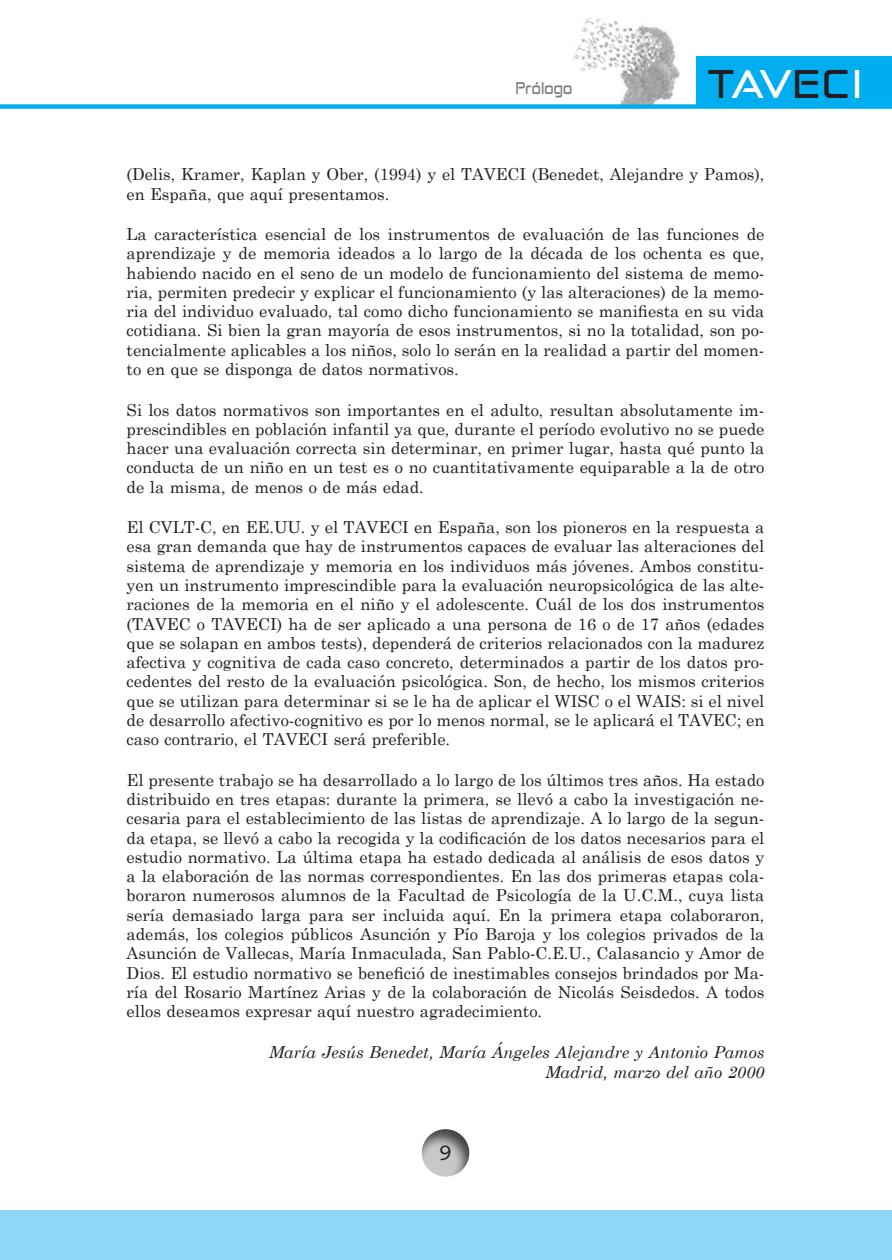
<style>
.page{position:relative;width:892px;height:1260px;background:#fff}
.page>*{position:absolute;margin:0;border:0;box-sizing:border-box;transform-origin:0 0}
.t1{font:39px "Anita Semi square";color:#231f20;scale:1.05 1}
.t2{font:21px "Syntax LT Std";color:#231f20}
.t3{font:16.5px/19.2px "Century Schoolbook";color:#231f20;text-align:justify}
.t4{font:italic 16.5px/19.8px "Century Schoolbook";color:#231f20;text-align:right}
.t5{font:16.5px "Anita Semi square";color:#76787b;scale:.83 1}
.s1{color:#fff}
</style>
<div class="page">
<img style="left:572px;top:18px;width:108px;height:86px">
<div style="left:0;top:104px;width:892px;height:5px;background:#00aeef"></div>
<div style="left:696px;top:56px;width:196px;height:51px;background:#00aeef"></div>
<div style="left:0;top:1210px;width:892px;height:50px;background:#8dd7f7"></div>
<svg style="left:421px;top:1129px;width:49px;height:48px"></svg>
<p class="t5" style="left:516px;top:78px;width:70px">Prólogo</p>
<h1 class="t1" style="left:709px;top:60px;width:151px">T<span class="s1">AV</span>EC<span class="s1">I</span></h1>
<p class="t3" style="left:127px;top:163px;width:639px">(Delis, Kramer, Kaplan y Ober, (1994) y el TAVECI (Benedet, Alejandre y Pamos), en España, que aquí presentamos.</p>
<p class="t3" style="left:127px;top:223px;width:639px">La característica esencial de los instrumentos de evaluación de las funciones de aprendizaje y de memoria ideados a lo largo de la década de los ochenta es que, habiendo nacido en el seno de un modelo de funcionamiento del sistema de memo&shy;ria, permiten predecir y explicar el funcionamiento (y las alteraciones) de la memo&shy;ria del individuo evaluado, tal como dicho funcionamiento se manifiesta en su vida cotidiana. Si bien la gran mayoría de esos instrumentos, si no la totalidad, son po&shy;tencialmente aplicables a los niños, solo lo serán en la realidad a partir del momen&shy;to en que se disponga de datos normativos.</p>
<p class="t3" style="left:127px;top:398px;width:639px">Si los datos normativos son importantes en el adulto, resultan absolutamente im&shy;prescindibles en población infantil ya que, durante el período evolutivo no se puede hacer una evaluación correcta sin determinar, en primer lugar, hasta qué punto la conducta de un niño en un test es o no cuantitativamente equiparable a la de otro de la misma, de menos o de más edad.</p>
<p class="t3" style="left:127px;top:516px;width:639px">El CVLT-C, en EE.UU. y el TAVECI en España, son los pioneros en la respuesta a esa gran demanda que hay de instrumentos capaces de evaluar las alteraciones del sistema de aprendizaje y memoria en los individuos más jóvenes. Ambos constitu&shy;yen un instrumento imprescindible para la evaluación neuropsicológica de las alte&shy;raciones de la memoria en el niño y el adolescente. Cuál de los dos instrumentos (TAVEC o TAVECI) ha de ser aplicado a una persona de 16 o de 17 años (edades que se solapan en ambos tests), dependerá de criterios relacionados con la madurez afectiva y cognitiva de cada caso concreto, determinados a partir de los datos pro&shy;cedentes del resto de la evaluación psicológica. Son, de hecho, los mismos criterios que se utilizan para determinar si se le ha de aplicar el WISC o el WAIS: si el nivel de desarrollo afectivo-cognitivo es por lo menos normal, se le aplicará el TAVEC; en caso contrario, el TAVECI será preferible.</p>
<p class="t3" style="left:127px;top:769px;width:639px">El presente trabajo se ha desarrollado a lo largo de los últimos tres años. Ha estado distribuido en tres etapas: durante la primera, se llevó a cabo la investigación ne&shy;cesaria para el establecimiento de las listas de aprendizaje. A lo largo de la segun&shy;da etapa, se llevó a cabo la recogida y la codificación de los datos necesarios para el estudio normativo. La última etapa ha estado dedicada al análisis de esos datos y a la elaboración de las normas correspondientes. En las dos primeras etapas cola&shy;boraron numerosos alumnos de la Facultad de Psicología de la U.C.M., cuya lista sería demasiado larga para ser incluida aquí. En la primera etapa colaboraron, además, los colegios públicos Asunción y Pío Baroja y los colegios privados de la Asunción de Vallecas, María Inmaculada, San Pablo-C.E.U., Calasancio y Amor de Dios. El estudio normativo se benefició de inestimables consejos brindados por Ma&shy;ría del Rosario Martínez Arias y de la colaboración de Nicolás Seisdedos. A todos ellos deseamos expresar aquí nuestro agradecimiento.</p>
<p class="t4" style="left:269px;top:1044px;width:497px">María Jesús Benedet, María Ángeles Alejandre y Antonio Pamos<br>Madrid, marzo del año 2000</p>
<p class="t2" style="left:440px;top:1142px;width:13px">9</p>
</div>
